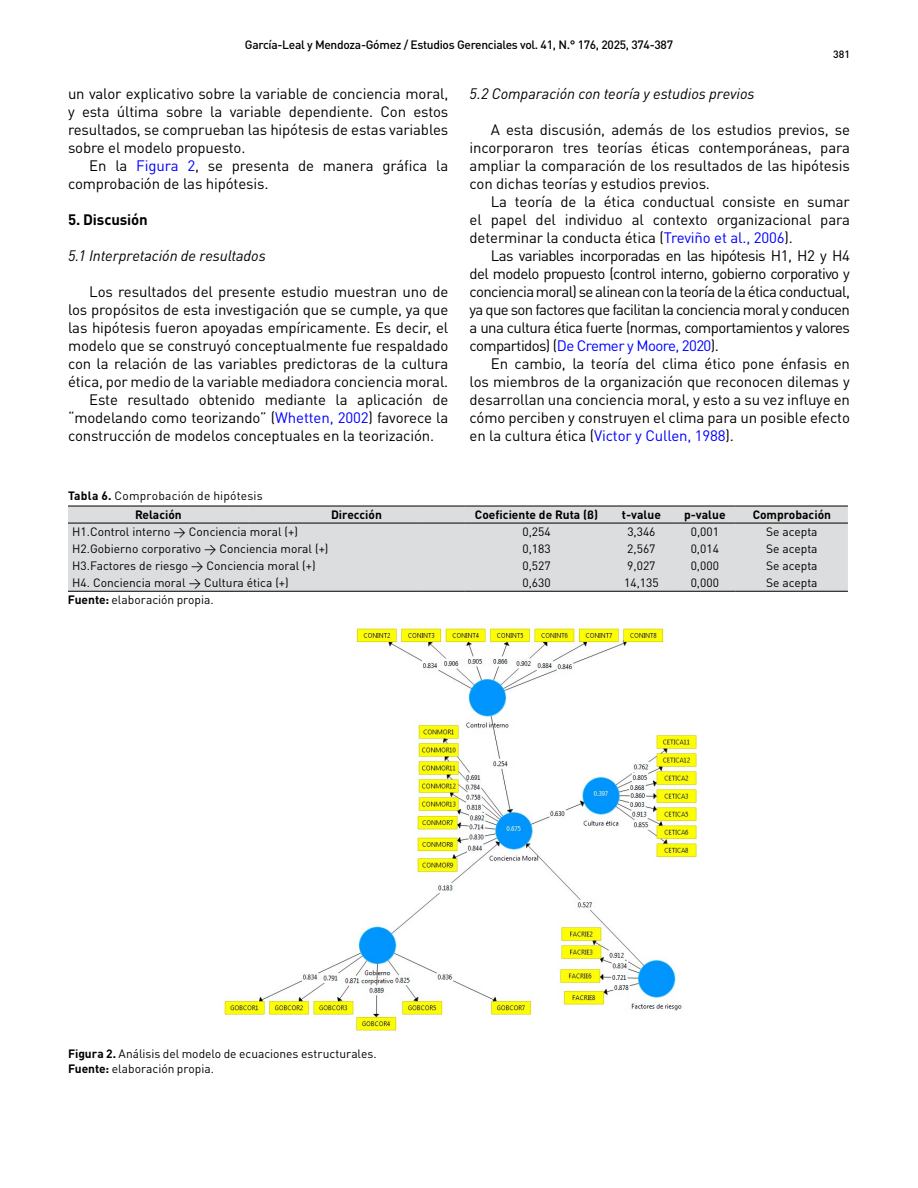
<style>
.page{position:relative;width:918px;height:1188px;background:#fff}
.page>*{position:absolute;margin:0;border:0;box-sizing:border-box;transform-origin:0 0}
.t1{font:15px/18px "DIN Pro";letter-spacing:-.01em;color:#000;text-align:justify}
.t2{font:italic 15px "DIN Pro";letter-spacing:-.005em;color:#000}
.t3{font:700 15px "DIN Pro";letter-spacing:-.01em;color:#000}
.t4{font:12px/19.2px "DIN Pro";color:#000}
.t5{font:500 12px "DIN Pro";letter-spacing:-.025em;color:#000}
.t6{font:700 12px "DIN Pro";color:#000}
.t7{font:500 10.5px "DIN Pro";color:#000}
.s1{color:#00f}
.s2{font-family:"Arial"}
.s3{font-weight:700}
</style>
<div class="page">
<div style="left:68px;top:507px;width:780px;height:84px;background:#dcddde"></div>
<hr style="left:68px;top:506px;width:181px;height:1px;background:#000">
<hr style="left:249px;top:506px;width:173px;height:1px;background:#000">
<hr style="left:422px;top:506px;width:42px;height:1px;background:#000">
<hr style="left:464px;top:506px;width:145px;height:1px;background:#000">
<hr style="left:609px;top:506px;width:65px;height:1px;background:#000">
<hr style="left:674px;top:506px;width:62px;height:1px;background:#000">
<hr style="left:736px;top:506px;width:112px;height:1px;background:#000">
<hr style="left:68px;top:523px;width:181px;height:1px;background:#000">
<hr style="left:249px;top:523px;width:173px;height:1px;background:#000">
<hr style="left:422px;top:523px;width:42px;height:1px;background:#000">
<hr style="left:464px;top:523px;width:145px;height:1px;background:#000">
<hr style="left:609px;top:523px;width:65px;height:1px;background:#000">
<hr style="left:674px;top:523px;width:62px;height:1px;background:#000">
<hr style="left:736px;top:523px;width:112px;height:1px;background:#000">
<hr style="left:68px;top:591px;width:181px;height:1px;background:#000">
<hr style="left:249px;top:591px;width:173px;height:1px;background:#000">
<hr style="left:422px;top:591px;width:42px;height:1px;background:#000">
<hr style="left:464px;top:591px;width:145px;height:1px;background:#000">
<hr style="left:609px;top:591px;width:65px;height:1px;background:#000">
<hr style="left:674px;top:591px;width:62px;height:1px;background:#000">
<hr style="left:736px;top:591px;width:112px;height:1px;background:#000">
<img style="left:223px;top:627px;width:476px;height:404px">
<div style="left:351px;top:792px;width:34px;height:39px;background:#fff"></div>
<p class="t5" style="left:245px;top:35px;width:430px">García-Leal y Mendoza-Gómez / Estudios Gerenciales vol. 41, N.° 176, 2025, 374-387</p>
<p class="t7" style="left:833px;top:46px;width:18px">381</p>
<p class="t1" style="left:68px;top:83px;width:382px">un valor explicativo sobre la variable de conciencia moral, y esta última sobre la variable dependiente. Con estos resultados, se comprueban las hipótesis de estas variables sobre el modelo propuesto.</p>
<p class="t1" style="left:68px;top:155px;width:382px;text-indent:21px">En la <span class="s1">Figura 2</span>, se presenta de manera gráfica la comprobación de las hipótesis<span class="s2">.</span></p>
<p class="t3" style="left:68px;top:207px;width:81px">5. Discusión</p>
<p class="t2" style="left:68px;top:244px;width:199px">5.1 Interpretación de resultados</p>
<p class="t1" style="left:89px;top:281px;width:361px">Los resultados del presente estudio muestran uno de</p>
<p class="t1" style="left:68px;top:299px;width:382px">los propósitos de esta investigación que se cumple, ya que</p>
<p class="t1" style="left:68px;top:317px;width:382px">las hipótesis fueron apoyadas empíricamente. Es decir, el</p>
<p class="t1" style="left:68px;top:335px;width:382px">modelo que se construyó conceptualmente fue respaldado</p>
<p class="t1" style="left:68px;top:353px;width:382px">con la relación de las variables predictoras de la cultura</p>
<p class="t1" style="left:68px;top:371px;width:382px">ética, por medio de la variable mediadora conciencia moral.</p>
<p class="t1" style="left:89px;top:389px;width:361px">Este resultado obtenido mediante la aplicación de</p>
<p class="t1" style="left:68px;top:407px;width:382px">“modelando como teorizando” (<span class="s1">Whetten, 2002</span>) favorece la</p>
<p class="t1" style="left:68px;top:425px;width:368px">construcción de modelos conceptuales en la teorización.</p>
<p class="t2" style="left:470px;top:82px;width:287px">5.2 Comparación con teoría y estudios previos</p>
<p class="t1" style="left:470px;top:119px;width:382px;text-indent:21px">A esta discusión, además de los estudios previos, se incorporaron tres teorías éticas contemporáneas, para ampliar la comparación de los resultados de las hipótesis con dichas teorías y estudios previos.</p>
<p class="t1" style="left:470px;top:191px;width:382px;text-indent:21px">La teoría de la ética conductual consiste en sumar el papel del individuo al contexto organizacional para determinar la conducta ética (<span class="s1">Treviño et al., 2006</span>).</p>
<p class="t1" style="left:470px;top:245px;width:382px;text-indent:21px">Las variables incorporadas en las hipótesis H1, H2 y H4 del modelo propuesto (control interno, gobierno corporativo y conciencia moral) se alinean con la teoría de la ética conductual, ya que son factores que facilitan la conciencia moral y conducen a una cultura ética fuerte (normas, comportamientos y valores compartidos) (<span class="s1">De Cremer y Moore, 2020</span>).</p>
<p class="t1" style="left:470px;top:353px;width:382px;text-indent:21px">En cambio, la teoría del clima ético pone énfasis en los miembros de la organización que reconocen dilemas y desarrollan una conciencia moral, y esto a su vez influye en cómo perciben y construyen el clima para un posible efecto en la cultura ética (<span class="s1">Victor y Cullen, 1988</span>).</p>
<p class="t4" style="left:135px;top:485px;width:129px;text-indent:-67px"><span class="s3">Tabla 6.</span> Comprobación de hipótesis<br><span class="s3">Relación</span></p>
<p class="t6" style="left:331px;top:504px;width:52px">Dirección</p>
<p class="t6" style="left:475px;top:504px;width:125px">Coeficiente de Ruta (β)</p>
<p class="t6" style="left:622px;top:504px;width:40px">t-value</p>
<p class="t6" style="left:684px;top:504px;width:43px">p-value</p>
<p class="t6" style="left:753px;top:504px;width:80px">Comprobación</p>
<p class="t4" style="left:72px;top:521px;width:227px">H1.Control interno → Conciencia moral (+)</p>
<p class="t4" style="left:522px;top:521px;width:30px">0,254</p>
<p class="t4" style="left:627px;top:521px;width:30px">3,346</p>
<p class="t4" style="left:691px;top:521px;width:30px">0,001</p>
<p class="t4" style="left:766px;top:521px;width:53px">Se acepta</p>
<p class="t4" style="left:72px;top:538px;width:258px">H2.Gobierno corporativo → Conciencia moral (+)</p>
<p class="t4" style="left:522px;top:538px;width:30px">0,183</p>
<p class="t4" style="left:627px;top:538px;width:30px">2,567</p>
<p class="t4" style="left:691px;top:538px;width:30px">0,014</p>
<p class="t4" style="left:766px;top:538px;width:53px">Se acepta</p>
<p class="t4" style="left:72px;top:555px;width:245px">H3.Factores de riesgo → Conciencia moral (+)</p>
<p class="t4" style="left:522px;top:555px;width:30px">0,527</p>
<p class="t4" style="left:627px;top:555px;width:30px">9,027</p>
<p class="t4" style="left:691px;top:555px;width:30px">0,000</p>
<p class="t4" style="left:766px;top:555px;width:53px">Se acepta</p>
<p class="t4" style="left:72px;top:572px;width:218px">H4. Conciencia moral → Cultura ética (+)</p>
<p class="t4" style="left:522px;top:572px;width:30px">0,630</p>
<p class="t4" style="left:624px;top:572px;width:36px">14,135</p>
<p class="t4" style="left:691px;top:572px;width:30px">0,000</p>
<p class="t4" style="left:766px;top:572px;width:53px">Se acepta</p>
<p class="t4" style="left:68px;top:589px;width:147px"><span class="s3">Fuente:</span> elaboración propia.</p>
<p class="t4" style="left:68px;top:1046px;width:310px;line-height:14.4px"><span class="s3">Figura 2.</span> Análisis del modelo de ecuaciones estructurales.<br><span class="s3">Fuente:</span> elaboración propia.</p>
</div>
